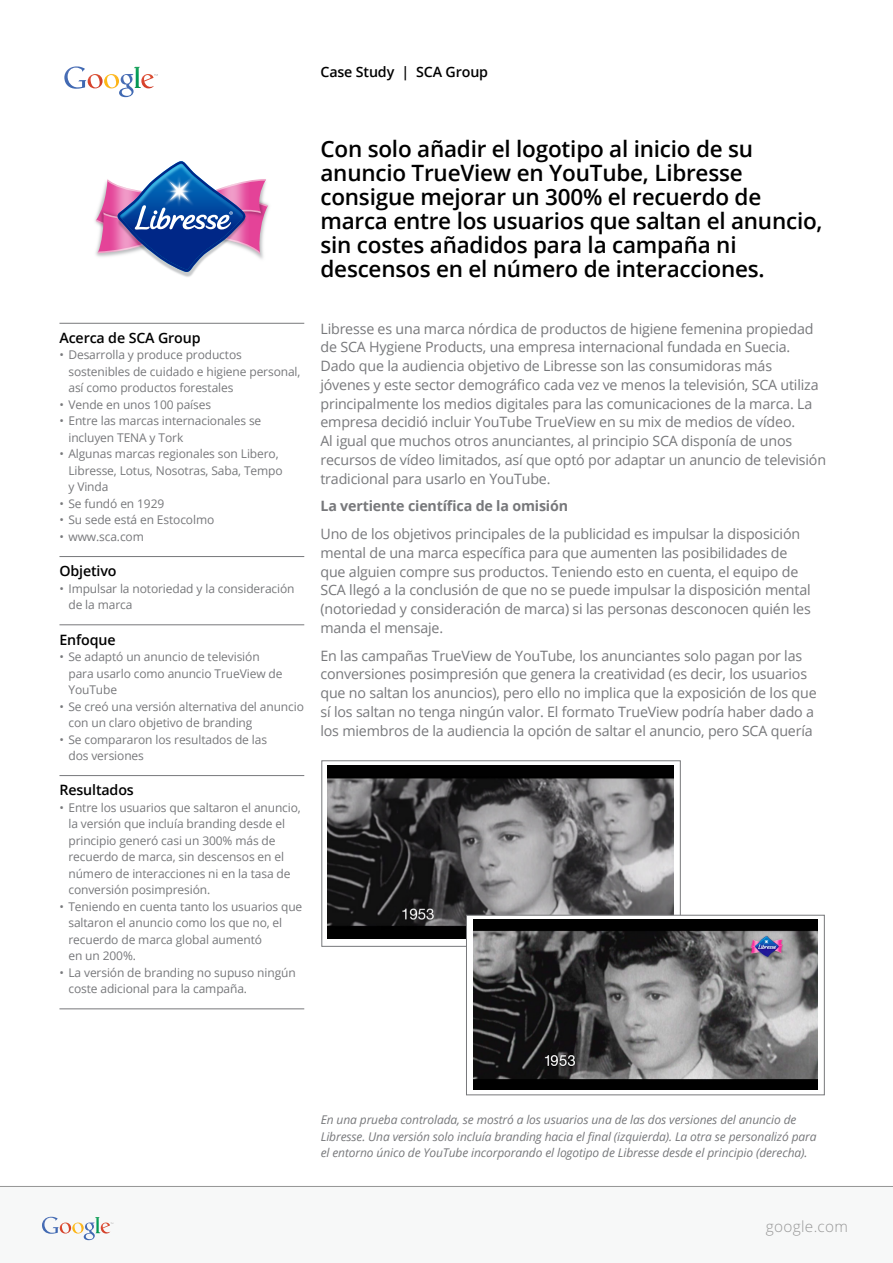
<style>
.page{position:relative;width:893px;height:1263px;background:#fff}
.page>*{position:absolute;margin:0;border:0;box-sizing:border-box;transform-origin:0 0}
.t1{font:600 22.5px/24px "Open Sans";letter-spacing:-.01em;color:#000}
.t2{font:300 15.3px "Open Sans";letter-spacing:.02em;color:#989898}
.t3{font:14.25px/18.8px "Open Sans";letter-spacing:-.015em;color:#77787b}
.t4{font:600 14.25px "Open Sans";letter-spacing:-.01em;color:#000}
.t5{font:700 14.25px "Open Sans";letter-spacing:-.015em;color:#77787b}
.t6{font:12px/16.5px "Open Sans";letter-spacing:-.01em;color:#77787b}
.t7{font:italic 12px/16.5px "Open Sans";letter-spacing:-.01em;color:#77787b}
</style>
<div class="page">
<img style="left:88px;top:74px;width:31px;height:14px">
<img style="left:134px;top:67px;width:7px;height:21px">
<img style="left:141px;top:74px;width:13px;height:14px">
<img style="left:119px;top:74px;width:15px;height:23px">
<img style="left:64px;top:66px;width:22px;height:23px">
<hr style="left:59px;top:323px;width:245px;height:1px;background:#77787b">
<hr style="left:59px;top:556px;width:245px;height:1px;background:#77787b">
<hr style="left:59px;top:624px;width:245px;height:1px;background:#77787b">
<hr style="left:59px;top:775px;width:245px;height:1px;background:#77787b">
<hr style="left:59px;top:1008px;width:245px;height:1px;background:#77787b">
<hr style="left:0;top:1186px;width:892px;height:1px;background:#989898">
<img style="left:95px;top:1217px;width:6px;height:16px">
<svg style="left:60px;top:1222px;width:24px;height:11px"></svg>
<img style="left:84px;top:1222px;width:11px;height:18px">
<img style="left:42px;top:1217px;width:17px;height:17px">
<svg style="left:101px;top:1222px;width:12px;height:11px"></svg>
<svg style="left:95px;top:161px;width:174px;height:111px"></svg>
<div style="left:322px;top:760px;width:358px;height:186px;background:linear-gradient(to right,#fff,#fff);border:1px solid #77787b"></div>
<img style="left:328px;top:766px;width:345px;height:173px">
<svg style="left:466px;top:915px;width:358px;height:180px"></svg>
<img style="left:473px;top:920px;width:344px;height:169px">
<p class="t4" style="left:320px;top:62px;width:169px">Case Study | SCA Group</p>
<p class="t1" style="left:320px;top:137px;width:504px">Con solo añadir el logotipo al inicio de su anuncio TrueView en YouTube, Libresse consigue mejorar un 300% el recuerdo de marca entre los usuarios que saltan el anuncio, sin costes añadidos para la campaña ni descensos en el número de interacciones.</p>
<p class="t4" style="left:59px;top:328px;width:143px">Acerca de SCA Group</p>
<p class="t6" style="left:68px;top:347px;width:233px;text-indent:-9px">• Desarrolla y produce productos sostenibles de cuidado e higiene personal, así como productos forestales</p>
<p class="t6" style="left:59px;top:396px;width:153px">• Vende en unos 100 países</p>
<p class="t6" style="left:68px;top:413px;width:194px;text-indent:-9px">• Entre las marcas internacionales se incluyen TENA y Tork</p>
<p class="t6" style="left:68px;top:446px;width:216px;text-indent:-9px">• Algunas marcas regionales son Libero,<br>Libresse, Lotus, Nosotras, Saba, Tempo y Vinda</p>
<p class="t6" style="left:59px;top:495px;width:106px">• Se fundó en 1929</p>
<p class="t6" style="left:59px;top:512px;width:156px">• Su sede está en Estocolmo</p>
<p class="t6" style="left:59px;top:528px;width:86px">• www.sca.com</p>
<p class="t4" style="left:59px;top:561px;width:59px">Objetivo</p>
<p class="t6" style="left:68px;top:580px;width:228px;text-indent:-9px">• Impulsar la notoriedad y la consideración de la marca</p>
<p class="t4" style="left:59px;top:629px;width:58px">Enfoque</p>
<p class="t6" style="left:68px;top:648px;width:216px;text-indent:-9px">• Se adaptó un anuncio de televisión para usarlo como anuncio TrueView de<br>YouTube</p>
<p class="t6" style="left:68px;top:698px;width:237px;text-indent:-9px">• Se creó una versión alternativa del anuncio con un claro objetivo de branding</p>
<p class="t6" style="left:68px;top:731px;width:200px;text-indent:-9px">• Se compararon los resultados de las dos versiones</p>
<p class="t4" style="left:59px;top:780px;width:76px">Resultados</p>
<p class="t6" style="left:68px;top:799px;width:234px;text-indent:-9px">• Entre los usuarios que saltaron el anuncio, la versión que incluía branding desde el principio generó casi un 300% más de recuerdo de marca, sin descensos en el número de interacciones ni en la tasa de conversión posimpresión.</p>
<p class="t6" style="left:68px;top:898px;width:235px;text-indent:-9px">• Teniendo en cuenta tanto los usuarios que saltaron el anuncio como los que no, el recuerdo de marca global aumentó<br>en un 200%.</p>
<p class="t6" style="left:68px;top:964px;width:229px;text-indent:-9px">• La versión de branding no supuso ningún coste adicional para la campaña.</p>
<p class="t3" style="left:320px;top:319px;width:507px">Libresse es una marca nórdica de productos de higiene femenina propiedad de SCA Hygiene Products, una empresa internacional fundada en Suecia.<br>Dado que la audiencia objetivo de Libresse son las consumidoras más<br>jóvenes y este sector demográfico cada vez ve menos la televisión, SCA utiliza principalmente los medios digitales para las comunicaciones de la marca. La empresa decidió incluir YouTube TrueView en su mix de medios de vídeo.<br>Al igual que muchos otros anunciantes, al principio SCA disponía de unos recursos de vídeo limitados, así que optó por adaptar un anuncio de televisión tradicional para usarlo en YouTube.</p>
<p class="t5" style="left:320px;top:496px;width:249px">La vertiente científica de la omisión</p>
<p class="t3" style="left:320px;top:524px;width:492px">Uno de los objetivos principales de la publicidad es impulsar la disposición mental de una marca específica para que aumenten las posibilidades de que alguien compre sus productos. Teniendo esto en cuenta, el equipo de SCA llegó a la conclusión de que no se puede impulsar la disposición mental (notoriedad y consideración de marca) si las personas desconocen quién les manda el mensaje.</p>
<p class="t3" style="left:320px;top:646px;width:498px">En las campañas TrueView de YouTube, los anunciantes solo pagan por las conversiones posimpresión que genera la creatividad (es decir, los usuarios que no saltan los anuncios), pero ello no implica que la exposición de los que sí los saltan no tenga ningún valor. El formato TrueView podría haber dado a los miembros de la audiencia la opción de saltar el anuncio, pero SCA quería</p>
<p class="t7" style="left:321px;top:1111px;width:497px">En una prueba controlada, se mostró a los usuarios una de las dos versiones del anuncio de<br>Libresse. Una versión solo incluía branding hacia el final (izquierda). La otra se personalizó para el entorno único de YouTube incorporando el logotipo de Libresse desde el principio (derecha).</p>
<p class="t2" style="left:766px;top:1216px;width:84px">google.com</p>
</div>
